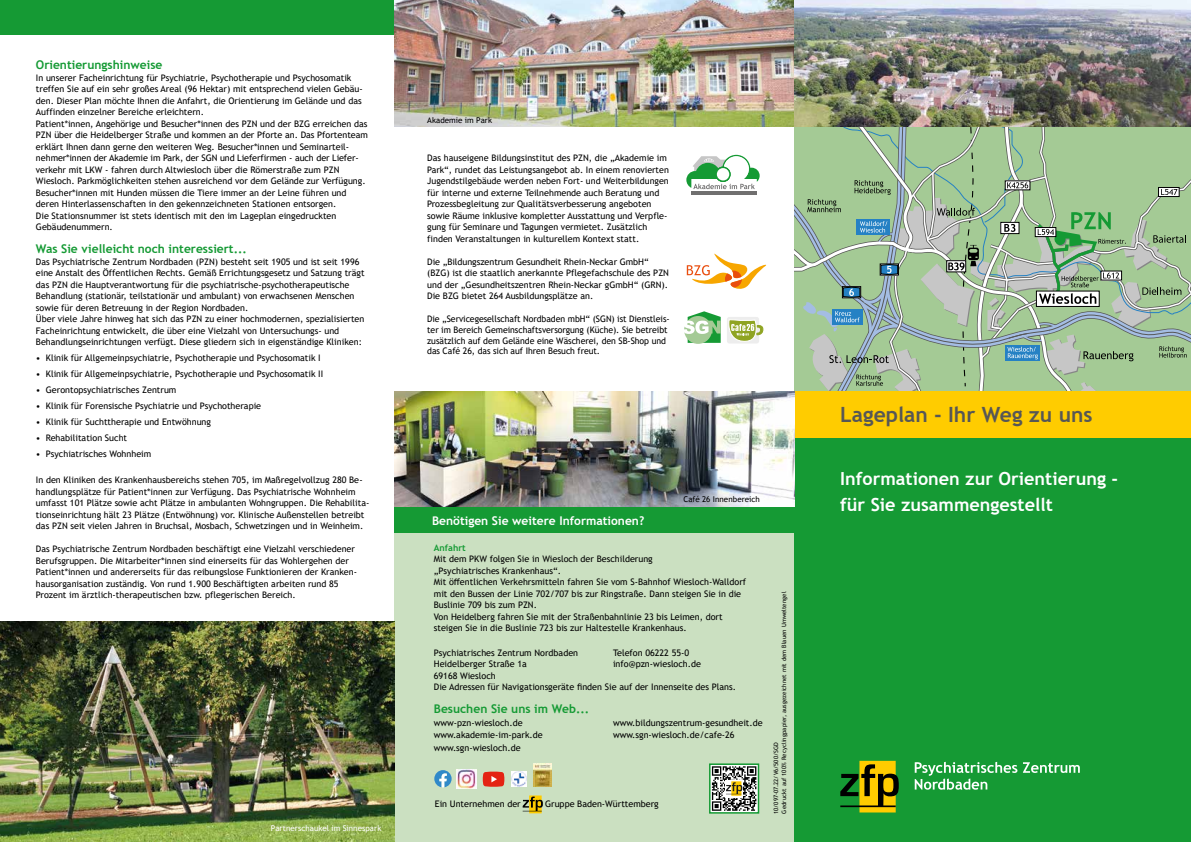
<style>
.page{position:relative;width:1191px;height:842px;background:#fff}
.page>*{position:absolute;margin:0;border:0;box-sizing:border-box;transform-origin:0 0}
.t1{font:700 21px "Trebuchet MS";color:#575756}
.t2{font:700 18px/26px "Trebuchet MS";color:#fff}
.t3{font:700 12px "Trebuchet MS";color:#159a34}
.t4{font:700 12px "Trebuchet MS";color:#fff}
.t5{font:9px/11.5px "Trebuchet MS";color:#000}
.t6{font:700 9px "Trebuchet MS";color:#159a34}
.t7{font:8px "Trebuchet MS";color:#000}
.t8{font:8px "Trebuchet MS";letter-spacing:.005em;color:#fff}
.t9{font:6px/8px "Trebuchet MS";letter-spacing:.01em;color:#000}
</style>
<div class="page">
<div style="left:394px;top:506px;width:400px;height:28px;background:#159a34"></div>
<div style="left:0;top:0;width:394px;height:35px;background:#159a34"></div>
<svg style="left:794px;top:127px;width:397px;height:264px;background:#a1bf9c"></svg>
<div style="left:794px;top:437px;width:397px;height:405px;background:#159a34"></div>
<svg style="left:914px;top:762px;width:103px;height:28px"></svg>
<svg style="left:1023px;top:762px;width:56px;height:11px"></svg>
<svg style="left:859px;top:761px;width:36px;height:51px"></svg>
<svg style="left:840px;top:764px;width:58px;height:43px"></svg>
<div style="left:794px;top:391px;width:397px;height:46px;background:#fc0"></div>
<div style="left:394px;top:534px;width:400px;height:308px;background:#cbe0c1"></div>
<img style="left:0;top:621px;width:394px;height:221px">
<img style="left:394px;top:0;width:797px;height:127px">
<img style="left:394px;top:391px;width:400px;height:115px">
<svg style="left:687px;top:254px;width:79px;height:35px"></svg>
<svg style="left:684px;top:311px;width:36px;height:32px"></svg>
<hr style="left:691px;top:191px;width:66px;height:4px;background:#706f6f">
<svg style="left:686px;top:155px;width:73px;height:34px"></svg>
<div style="left:727px;top:317px;width:32px;height:26px;background:#ededed;border-radius:3px"></div>
<svg style="left:729px;top:319px;width:34px;height:23px"></svg>
<div style="left:529px;top:795px;width:12px;height:18px;background:#9c7c00"></div>
<svg style="left:522px;top:796px;width:21px;height:15px"></svg>
<svg style="left:709px;top:763px;width:51px;height:51px;background:#899782"></svg>
<img style="left:511px;top:772px;width:15px;height:15px">
<svg style="left:483px;top:772px;width:21px;height:15px"></svg>
<svg style="left:434px;top:770px;width:17px;height:17px"></svg>
<img style="left:534px;top:764px;width:18px;height:22px">
<img style="left:456px;top:770px;width:20px;height:18px">
<h3 class="t3" style="left:36px;top:57px;width:128px">Orientierungshinweise</h3>
<p class="t5" style="left:36px;top:71px;width:333px">In unserer Facheinrichtung für Psychiatrie, Psychotherapie und Psychosomatik treffen Sie auf ein sehr großes Areal (96 Hektar) mit entsprechend vielen Gebäu&shy;den. Dieser Plan möchte Ihnen die Anfahrt, die Orientierung im Gelände und das Auffinden einzelner Bereiche erleichtern.<br>Patient*innen, Angehörige und Besucher*innen des PZN und der BZG erreichen das PZN über die Heidelberger Straße und kommen an der Pforte an. Das Pfortenteam erklärt Ihnen dann gerne den weiteren Weg. Besucher*innen und Seminarteil&shy;nehmer*innen der Akademie im Park, der SGN und Lieferfirmen - auch der Liefer&shy;verkehr mit LKW - fahren durch Altwiesloch über die Römerstraße zum PZN Wiesloch. Parkmöglichkeiten stehen ausreichend vor dem Gelände zur Verfügung.<br>Besucher*innen mit Hunden müssen die Tiere immer an der Leine führen und deren Hinterlassenschaften in den gekennzeichneten Stationen entsorgen.<br>Die Stationsnummer ist stets identisch mit den im Lageplan eingedruckten Gebäudenummern.</p>
<h3 class="t3" style="left:36px;top:241px;width:212px">Was Sie vielleicht noch interessiert...</h3>
<p class="t5" style="left:36px;top:255px;width:330px">Das Psychiatrische Zentrum Nordbaden (PZN) besteht seit 1905 und ist seit 1996 eine Anstalt des Öffentlichen Rechts. Gemäß Errichtungsgesetz und Satzung trägt das PZN die Hauptverantwortung für die psychiatrische-psychotherapeutische Behandlung (stationär, teilstationär und ambulant) von erwachsenen Menschen sowie für deren Betreuung in der Region Nordbaden.<br>Über viele Jahre hinweg hat sich das PZN zu einer hochmodernen, spezialisierten Facheinrichtung entwickelt, die über eine Vielzahl von Untersuchungs- und Behandlungseinrichtungen verfügt. Diese gliedern sich in eigenständige Kliniken:</p>
<p class="t5" style="left:36px;top:352px;width:286px">• Klinik für Allgemeinpsychiatrie, Psychotherapie und Psychosomatik I</p>
<p class="t5" style="left:36px;top:368px;width:289px">• Klinik für Allgemeinpsychiatrie, Psychotherapie und Psychosomatik II</p>
<p class="t5" style="left:36px;top:384px;width:142px">• Gerontopsychiatrisches Zentrum</p>
<p class="t5" style="left:36px;top:400px;width:227px">• Klinik für Forensische Psychiatrie und Psychotherapie</p>
<p class="t5" style="left:36px;top:416px;width:177px">• Klinik für Suchttherapie und Entwöhnung</p>
<p class="t5" style="left:36px;top:432px;width:93px">• Rehabilitation Sucht</p>
<p class="t5" style="left:36px;top:448px;width:117px">• Psychiatrisches Wohnheim</p>
<p class="t5" style="left:36px;top:474px;width:335px">In den Kliniken des Krankenhausbereichs stehen 705, im Maßregelvollzug 280 Be&shy;handlungsplätze für Patient*innen zur Verfügung. Das Psychiatrische Wohnheim umfasst 101 Plätze sowie acht Plätze in ambulanten Wohngruppen. Die Rehabilita&shy;tionseinrichtung hält 23 Plätze (Entwöhnung) vor. Klinische Außenstellen betreibt das PZN seit vielen Jahren in Bruchsal, Mosbach, Schwetzingen und in Weinheim.</p>
<p class="t5" style="left:36px;top:543px;width:323px">Das Psychiatrische Zentrum Nordbaden beschäftigt eine Vielzahl verschiedener Berufsgruppen. Die Mitarbeiter*innen sind einerseits für das Wohlergehen der Patient*innen und andererseits für das reibungslose Funktionieren der Kranken&shy;hausorganisation zuständig. Von rund 1.900 Beschäftigten arbeiten rund 85<br>Prozent im ärztlich-therapeutischen bzw. pflegerischen Bereich.</p>
<p class="t8" style="left:271px;top:823px;width:112px">Partnerschaukel im Sinnespark</p>
<p class="t7" style="left:427px;top:115px;width:66px">Akademie im Park</p>
<p class="t5" style="left:427px;top:152px;width:243px">Das hauseigene Bildungsinstitut des PZN, die „Akademie im Park“, rundet das Leistungsangebot ab. In einem renovierten Jugendstilgebäude werden neben Fort- und Weiterbildungen für interne und externe Teilnehmende auch Beratung und Prozessbegleitung zur Qualitätsverbesserung angeboten sowie Räume inklusive kompletter Ausstattung und Verpfle&shy;gung für Seminare und Tagungen vermietet. Zusätzlich finden Veranstaltungen in kulturellem Kontext statt.</p>
<p class="t5" style="left:427px;top:256px;width:243px">Die „Bildungszentrum Gesundheit Rhein-Neckar GmbH“ (BZG) ist die staatlich anerkannte Pflegefachschule des PZN und der „Gesundheitszentren Rhein-Neckar gGmbH“ (GRN).<br>Die BZG bietet 264 Ausbildungsplätze an.</p>
<p class="t5" style="left:427px;top:313px;width:244px;line-height:10.8px">Die „Servicegesellschaft Nordbaden mbH“ (SGN) ist Dienstleis&shy;ter im Bereich Gemeinschaftsversorgung (Küche). Sie betreibt zusätzlich auf dem Gelände eine Wäscherei, den SB-Shop und das Café 26, das sich auf Ihren Besuch freut.</p>
<p class="t7" style="left:683px;top:494px;width:78px">Café 26 Innenbereich</p>
<h3 class="t4" style="left:432px;top:513px;width:214px">Benötigen Sie weitere Informationen?</h3>
<p class="t6" style="left:434px;top:542px;width:33px">Anfahrt</p>
<p class="t5" style="left:434px;top:553px;width:314px">Mit dem PKW folgen Sie in Wiesloch der Beschilderung<br>„Psychiatrisches Krankenhaus“.<br>Mit öffentlichen Verkehrsmitteln fahren Sie vom S-Bahnhof Wiesloch-Walldorf mit den Bussen der Linie 702/707 bis zur Ringstraße. Dann steigen Sie in die Buslinie 709 bis zum PZN.<br>Von Heidelberg fahren Sie mit der Straßenbahnlinie 23 bis Leimen, dort steigen Sie in die Buslinie 723 bis zur Haltestelle Krankenhaus.</p>
<p class="t5" style="left:434px;top:647px;width:146px">Psychiatrisches Zentrum Nordbaden</p>
<p class="t5" style="left:613px;top:647px;width:78px">Telefon 06222 55-0</p>
<p class="t5" style="left:434px;top:658px;width:95px">Heidelberger Straße 1a</p>
<p class="t5" style="left:613px;top:658px;width:89px">info@pzn-wiesloch.de</p>
<p class="t5" style="left:434px;top:670px;width:304px">69168 Wiesloch<br>Die Adressen für Navigationsgeräte finden Sie auf der Innenseite des Plans.</p>
<h3 class="t3" style="left:434px;top:701px;width:157px">Besuchen Sie uns im Web...</h3>
<p class="t5" style="left:434px;top:717px;width:90px">www-pzn-wiesloch.de</p>
<p class="t5" style="left:613px;top:717px;width:151px">www.bildungszentrum-gesundheit.de</p>
<p class="t5" style="left:434px;top:729px;width:110px">www.akademie-im-park.de</p>
<p class="t5" style="left:613px;top:729px;width:123px">www.sgn-wiesloch.de/cafe-26</p>
<p class="t5" style="left:434px;top:742px;width:88px">www.sgn-wiesloch.de</p>
<p class="t5" style="left:435px;top:798px;width:87px">Ein Unternehmen der</p>
<p class="t5" style="left:545px;top:798px;width:115px">Gruppe Baden-Württemberg</p>
<p class="t9" style="left:772px;top:814px;width:223px;rotate:-90deg">10/097-07.22/V6/500/SGD<br>Gedruckt auf 100% Recyclingpapier, ausgezeichnet mit dem Blauen Umweltengel</p>
<h1 class="t1" style="left:840px;top:402px;width:254px">Lageplan - Ihr Weg zu uns</h1>
<h2 class="t2" style="left:840px;top:466px;width:279px">Informationen zur Orientierung - für Sie zusammengestellt</h2>
</div>
